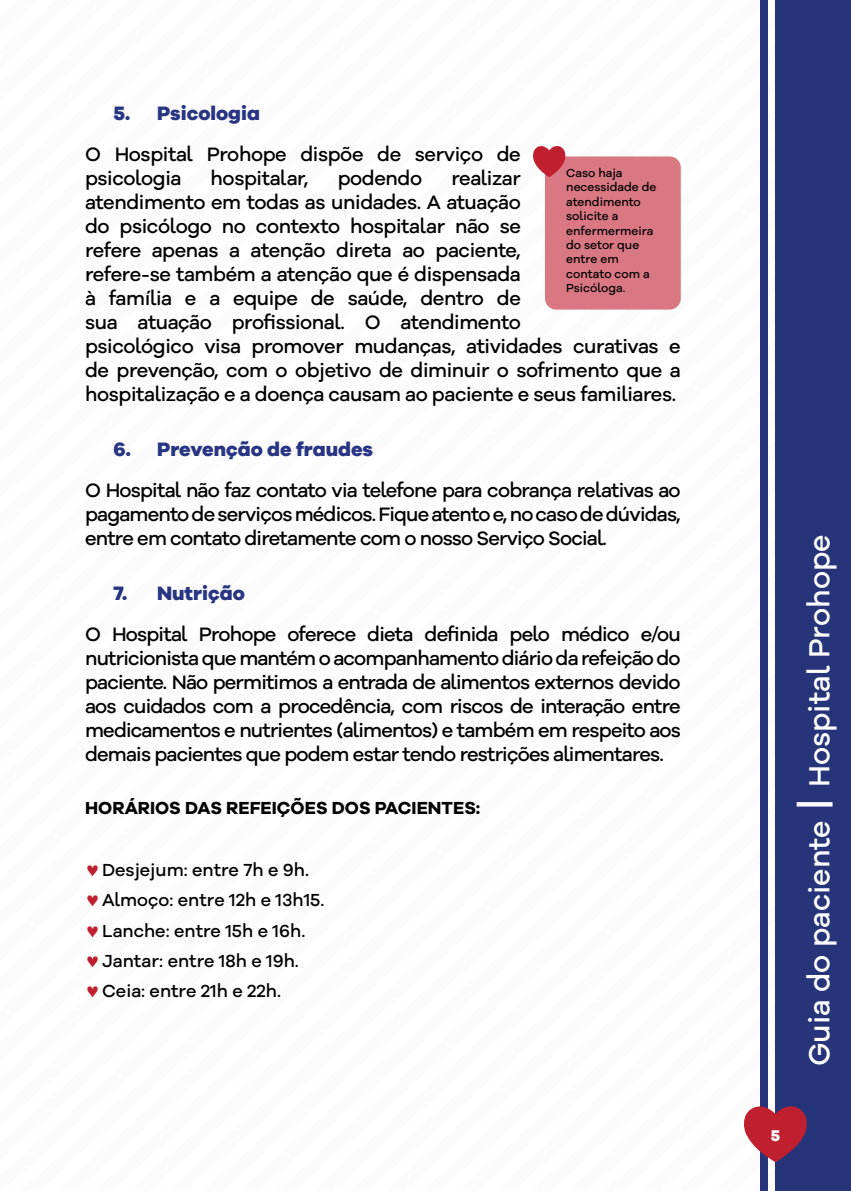
<style>
.page{position:relative;width:851px;height:1191px;background:#fff}
.page>*{position:absolute;margin:0;border:0;box-sizing:border-box;transform-origin:0 0}
.t1{font:500 30px "Galano Grotesque Alt";color:#fff}
.t2{font:500 20px/24px "Galano Grotesque Alt";letter-spacing:-.02em;color:#000}
.t3{font:800 20px "Galano Grotesque";color:#283583}
.t4{font:500 18px/30.4px "Galano Grotesque Alt";color:#000}
.t5{font:700 18px "Galano Grotesque";color:#000}
.t6{font:800 16px "Galano Grotesque";color:#fff}
.t7{font:500 12px/14.4px "Galano Grotesque Alt";color:#000}
.s1{color:#bf1f2e}
.s2{font-size:44px}
</style>
<div class="page">
<div style="left:775px;top:0;width:75px;height:1191px;background:#273479"></div>
<div style="left:760px;top:0;width:7px;height:1191px;background:#273479"></div>
<svg style="left:744px;top:1008px;width:63px;height:183px"></svg>
<div style="left:545px;top:156px;width:135px;height:153px;background:#d97882;border-radius:11px"></div>
<svg style="left:533px;top:146px;width:33px;height:31px"></svg>
<p class="t3" style="left:113px;top:101px;width:148px">5. Psicologia</p>
<p class="t2" style="left:85px;top:142px;width:437px">O Hospital Prohope dispõe de serviço de psicologia</p>
<p class="t7" style="left:566px;top:165px;width:92px">Caso haja necessidade de atendimento solicite a enfermermeira do setor que entre em contato com a<br>Psicóloga.</p>
<p class="t2" style="left:85px;top:166px;width:597px;text-indent:366px">realizar<br>atendimento em todas as unidades. A atuação<br>do psicólogo no contexto hospitalar não se<br>refere apenas a atenção direta ao paciente,<br>refere-se também a atenção que é dispensada<br>à família e a equipe de saúde, dentro de<br>sua atuação profissional. O atendimento<br>psicológico visa promover mudanças, atividades curativas e de prevenção, com o objetivo de diminuir o sofrimento que a hospitalização e a doença causam ao paciente e seus familiares.</p>
<p class="t3" style="left:113px;top:437px;width:261px">6. Prevenção de fraudes</p>
<p class="t2" style="left:85px;top:478px;width:597px;text-align:justify">O Hospital não faz contato via telefone para cobrança relativas ao pagamento de serviços médicos. Fique atento e, no caso de dúvidas, entre em contato diretamente com o nosso Serviço Social.</p>
<p class="t3" style="left:113px;top:581px;width:133px">7. Nutrição</p>
<p class="t2" style="left:85px;top:622px;width:597px;text-align:justify">O Hospital Prohope oferece dieta definida pelo médico e/ou nutricionista que mantém o acompanhamento diário da refeição do paciente. Não permitimos a entrada de alimentos externos devido aos cuidados com a procedência, com riscos de interação entre medicamentos e nutrientes (alimentos) e também em respeito aos demais pacientes que podem estar tendo restrições alimentares.</p>
<p class="t5" style="left:85px;top:797px;width:397px">HORÁRIOS DAS REFEIÇÕES DOS PACIENTES:</p>
<p class="t2" style="left:210px;top:166px;width:99px">hospitalar,</p>
<p class="t2" style="left:337px;top:166px;width:86px">podendo</p>
<p class="t4" style="left:85px;top:854px;width:241px"><span class="s1">♥</span>Desjejum: entre 7h e 9h. <span class="s1">♥</span>Almoço: entre 12h e 13h15. <span class="s1">♥</span>Lanche: entre 15h e 16h. <span class="s1">♥</span>Jantar: entre 18h e 19h. <span class="s1">♥</span>Ceia: entre 21h e 22h.</p>
<h1 class="t1" style="left:799px;top:1066px;width:533px;rotate:-90deg">Guia do paciente <span class="s2">|</span> Hospital Prohope</h1>
<p class="t6" style="left:770px;top:1125px;width:11px">5</p>
</div>
